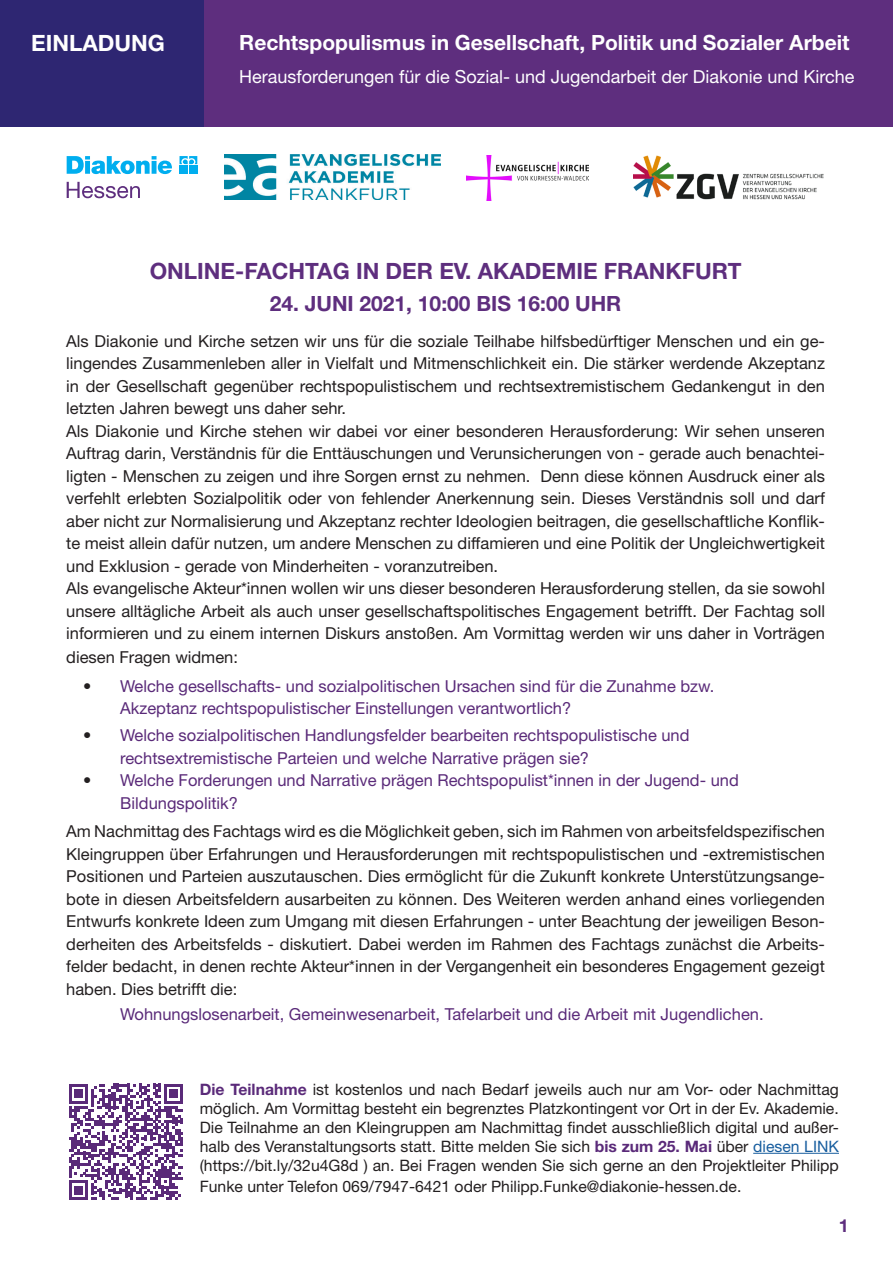
<style>
.page{position:relative;width:893px;height:1263px;background:#fff}
.page>*{position:absolute;margin:0;border:0;box-sizing:border-box;transform-origin:0 0}
.t1{font:700 22.5px "Helvetica Neue LT Std";color:#5e2e7e}
.Fließtext{font:700 22.5px "Helvetica Neue LT Std";color:#fff}
.t2{font:700 21px "Helvetica Neue LT Std";color:#fff}
.t3{font:700 21px "Helvetica Neue LT Std";color:#5e2e7e}
.t4{font:18px "Helvetica Neue LT Std";color:#fff}
.t5{font:700 18px "Helvetica Neue LT Std";color:#5e2e7e}
.t6{font:16.5px/22.5px "Helvetica Neue LT Std";color:#231f20;text-align:justify}
.t7{font:16.5px/22.5px "Helvetica Neue LT Std";color:#5a2a79}
.t8{font:15.75px/18.9px "Helvetica Neue LT Std";color:#231f20}
.s1{font-weight:300;color:#231f20}
.s2{font-weight:700;color:#5a2a79}
.s3{color:#175d9e}
</style>
<div class="page">
<div style="left:204px;top:0;width:689px;height:126px;background:#5e2e7e"></div>
<div style="left:0;top:0;width:204px;height:126px;background:#2e2672"></div>
<svg style="left:67px;top:156px;width:105px;height:18px"></svg>
<svg style="left:180px;top:156px;width:17px;height:8px"></svg>
<div style="left:180px;top:166px;width:8px;height:8px;background:#00aeef"></div>
<div style="left:189px;top:166px;width:8px;height:8px;background:#00aeef"></div>
<svg style="left:67px;top:182px;width:73px;height:16px"></svg>
<img style="left:224px;top:154px;width:216px;height:46px">
<img style="left:467px;top:156px;width:122px;height:45px">
<img style="left:634px;top:155px;width:190px;height:45px">
<svg style="left:69px;top:1083px;width:114px;height:117px"></svg>
<hr style="left:753px;top:1153px;width:86px;height:1px;background:#175d9e">
<p class="Fließtext" style="left:31px;top:29px;width:135px">EINLADUNG</p>
<p class="t2" style="left:239px;top:30px;width:612px">Rechtspopulismus in Gesellschaft, Politik und Sozialer Arbeit</p>
<p class="t4" style="left:239px;top:66px;width:617px">Herausforderungen für die Sozial- und Jugendarbeit der Diakonie und Kirche</p>
<p class="t1" style="left:150px;top:257px;width:593px">ONLINE-FACHTAG IN DER EV. AKADEMIE FRANKFURT</p>
<p class="t3" style="left:270px;top:290px;width:353px">24. JUNI 2021, 10:00 BIS 16:00 UHR</p>
<p class="t6" style="left:66px;top:329px;width:760px">Als Diakonie und Kirche setzen wir uns für die soziale Teilhabe hilfsbedürftiger Menschen und ein ge&shy;lingendes Zusammenleben aller in Vielfalt und Mitmenschlichkeit ein. Die stärker werdende Akzeptanz in der Gesellschaft gegenüber rechtspopulistischem und rechtsextremistischem Gedankengut in den letzten Jahren bewegt uns daher sehr.</p>
<p class="t6" style="left:66px;top:419px;width:760px">Als Diakonie und Kirche stehen wir dabei vor einer besonderen Herausforderung: Wir sehen unseren Auftrag darin, Verständnis für die Enttäuschungen und Verunsicherungen von - gerade auch benachtei&shy;ligten - Menschen zu zeigen und ihre Sorgen ernst zu nehmen. Denn diese können Ausdruck einer als verfehlt erlebten Sozialpolitik oder von fehlender Anerkennung sein. Dieses Verständnis soll und darf aber nicht zur Normalisierung und Akzeptanz rechter Ideologien beitragen, die gesellschaftliche Konflik&shy;te meist allein dafür nutzen, um andere Menschen zu diffamieren und eine Politik der Ungleichwertigkeit und Exklusion - gerade von Minderheiten - voranzutreiben.</p>
<p class="t6" style="left:66px;top:577px;width:760px">Als evangelische Akteur*innen wollen wir uns dieser besonderen Herausforderung stellen, da sie sowohl unsere alltägliche Arbeit als auch unser gesellschaftspolitisches Engagement betrifft. Der Fachtag soll informieren und zu einem internen Diskurs anstoßen. Am Vormittag werden wir uns daher in Vorträgen</p>
<p class="t6" style="left:66px;top:646px;width:173px">diesen Fragen widmen:</p>
<p class="t7" style="left:120px;top:674px;width:596px;text-indent:-37px"><span class="s1">•</span> Welche gesellschafts- und sozialpolitischen Ursachen sind für die Zunahme bzw.<br>Akzeptanz rechtspopulistischer Einstellungen verantwortlich?</p>
<p class="t7" style="left:120px;top:724px;width:571px;text-indent:-37px"><span class="s1">•</span> Welche sozialpolitischen Handlungsfelder bearbeiten rechtspopulistische und rechtsextremistische Parteien und welche Narrative prägen sie?</p>
<p class="t7" style="left:120px;top:769px;width:620px;text-indent:-37px"><span class="s1">•</span> Welche Forderungen und Narrative prägen Rechtspopulist*innen in der Jugend- und<br>Bildungspolitik?</p>
<p class="t6" style="left:66px;top:820px;width:760px">Am Nachmittag des Fachtags wird es die Möglichkeit geben, sich im Rahmen von arbeitsfeldspezifischen Kleingruppen über Erfahrungen und Herausforderungen mit rechtspopulistischen und -extremistischen Positionen und Parteien auszutauschen. Dies ermöglicht für die Zukunft konkrete Unterstützungsange&shy;bote in diesen Arbeitsfeldern ausarbeiten zu können. Des Weiteren werden anhand eines vorliegenden Entwurfs konkrete Ideen zum Umgang mit diesen Erfahrungen - unter Beachtung der jeweiligen Beson&shy;derheiten des Arbeitsfelds - diskutiert. Dabei werden im Rahmen des Fachtags zunächst die Arbeits&shy;felder bedacht, in denen rechte Akteur*innen in der Vergangenheit ein besonderes Engagement gezeigt haben. Dies betrifft die:</p>
<p class="t7" style="left:120px;top:1003px;width:645px">Wohnungslosenarbeit, Gemeinwesenarbeit, Tafelarbeit und die Arbeit mit Jugendlichen.</p>
<p class="t8" style="left:200px;top:1080px;width:641px"><span class="s2">Die Teilnahme</span> ist kostenlos und nach Bedarf jeweils auch nur am Vor- oder Nachmittag möglich. Am Vormittag besteht ein begrenztes Platzkontingent vor Ort in der Ev. Akademie.</p>
<p class="t8" style="left:200px;top:1117px;width:641px;text-align:justify">Die Teilnahme an den Kleingruppen am Nachmittag findet ausschließlich digital und außer&shy;halb des Veranstaltungsorts statt. Bitte melden Sie sich <span class="s2">bis zum 25. Mai</span> über <span class="s3">diesen LINK </span>(https://bit.ly/32u4G8d ) an. Bei Fragen wenden Sie sich gerne an den Projektleiter Philipp</p>
<p class="t8" style="left:200px;top:1177px;width:543px">Funke unter Telefon 069/7947-6421 oder Philipp.Funke@diakonie-hessen.de.</p>
<p class="t5" style="left:839px;top:1215px;width:12px">1</p>
</div>
